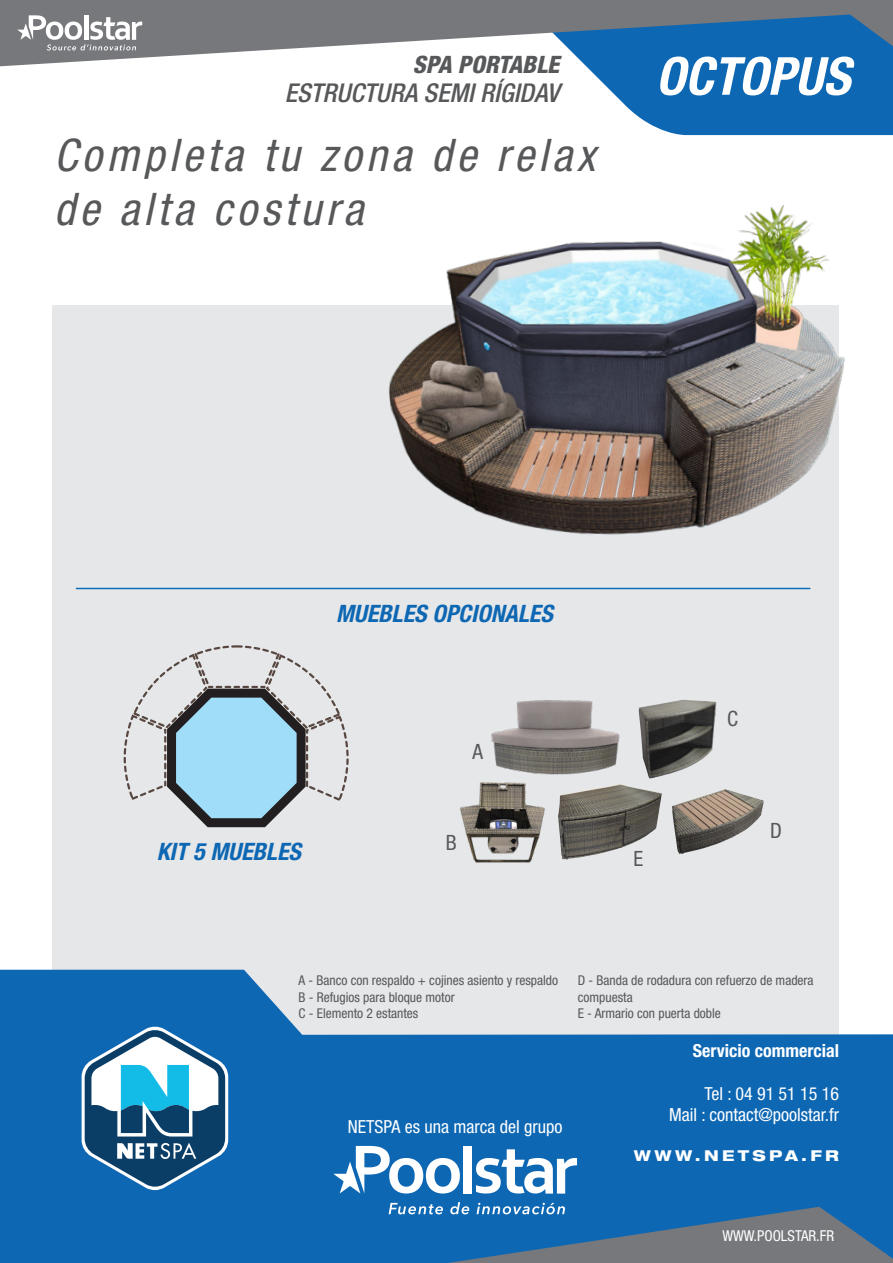
<style>
.page{position:relative;width:893px;height:1263px;background:#fff}
.page>*{position:absolute;margin:0;border:0;box-sizing:border-box;transform-origin:0 0}
.nom_du_produit{font:italic 700 condensed 52.5px "Helvetica Neue";color:#fff}
.t1{font:italic condensed 45px "Helvetica Neue";letter-spacing:.1em;color:#57585a}
.t2{font:italic 500 condensed 25.95px "Helvetica Neue";color:#57585a}
.TITRES_Avantages_Gar{font:italic 700 condensed 24px "Helvetica Neue";color:#0d67b3}
.t3{font:italic 800 condensed 24px "Helvetica Neue";color:#57585a}
.t4{font:condensed 21.15px "Helvetica Neue";color:#57585a}
.t5{font:condensed 18px "Helvetica Neue";color:#fff}
.t6{font:700 condensed 18px "Helvetica Neue";color:#fff}
.Titre_principal_lign{font:condensed 15px "Helvetica Neue";color:#fff}
.t7{font:800 expanded 15px "Helvetica Neue";letter-spacing:.225em;color:#fff}
.t8{font:condensed 13.5px/16.2px "Helvetica Neue";color:#57585a}
</style>
<div class="page">
<div style="left:52px;top:306px;width:787px;height:819px;background:#e6e7e9"></div>
<svg style="left:586px;top:66px;width:307px;height:69px;background:#2a79bc"></svg>
<svg style="left:0;top:0;width:893px;height:66px;fill:#76787b"></svg>
<svg style="left:17px;top:15px;width:125px;height:36px"></svg>
<svg style="left:0;top:970px;width:893px;height:293px;fill:#0d67b3"></svg>
<svg style="left:82px;top:1026px;width:146px;height:164px;background:#538db2"></svg>
<img style="left:365px;top:205px;width:480px;height:330px">
<svg style="left:124px;top:645px;width:225px;height:182px"></svg>
<img style="left:491px;top:700px;width:129px;height:75px">
<img style="left:460px;top:782px;width:105px;height:81px">
<img style="left:672px;top:789px;width:92px;height:65px">
<img style="left:639px;top:700px;width:78px;height:79px">
<img style="left:558px;top:784px;width:104px;height:75px">
<hr style="left:76px;top:588px;width:734px;height:1px;background:#0f6eb8">
<div style="left:463px;top:1145px;width:9px;height:48px;background:#fff"></div>
<svg style="left:333px;top:1146px;width:127px;height:47px"></svg>
<svg style="left:476px;top:1149px;width:101px;height:44px"></svg>
<svg style="left:389px;top:1202px;width:504px;height:61px;background:#3d719d"></svg>
<p class="t3" style="left:413px;top:50px;width:148px">SPA PORTABLE</p>
<p class="t2" style="left:285px;top:77px;width:276px">ESTRUCTURA SEMI RÍGIDAV</p>
<p class="t1" style="left:54px;top:129px;width:542px">Completa tu zona de relax</p>
<p class="t1" style="left:54px;top:183px;width:311px">de alta costura</p>
<p class="nom_du_produit" style="left:656px;top:44px;width:196px">OCTOPUS</p>
<p class="TITRES_Avantages_Gar" style="left:336px;top:599px;width:218px">MUEBLES OPCIONALES</p>
<p class="TITRES_Avantages_Gar" style="left:157px;top:837px;width:146px">KIT 5 MUEBLES</p>
<p class="t4" style="left:472px;top:739px;width:12px">A</p>
<p class="t4" style="left:446px;top:830px;width:12px">B</p>
<p class="t4" style="left:633px;top:846px;width:11px">E</p>
<p class="t4" style="left:727px;top:707px;width:12px">C</p>
<p class="t4" style="left:770px;top:818px;width:13px">D</p>
<p class="t8" style="left:298px;top:972px;width:261px">A - Banco con respaldo + cojines asiento y respaldo</p>
<p class="t8" style="left:298px;top:989px;width:158px">B - Refugios para bloque motor</p>
<p class="t8" style="left:298px;top:1005px;width:121px">C - Elemento 2 estantes</p>
<p class="t5" style="left:348px;top:1116px;width:216px">NETSPA es una marca del grupo</p>
<p class="t8" style="left:578px;top:972px;width:237px">D - Banda de rodadura con refuerzo de madera compuesta</p>
<p class="t8" style="left:578px;top:1005px;width:145px">E - Armario con puerta doble</p>
<p class="t6" style="left:693px;top:1039px;width:148px">Servicio commercial</p>
<p class="t5" style="left:704px;top:1083px;width:136px">Tel : 04 91 51 15 16</p>
<p class="t5" style="left:669px;top:1104px;width:171px">Mail : contact@poolstar.fr</p>
<p class="t7" style="left:634px;top:1146px;width:207px">WWW.NETSPA.FR</p>
<p class="Titre_principal_lign" style="left:722px;top:1227px;width:113px">WWW.POOLSTAR.FR</p>
</div>
